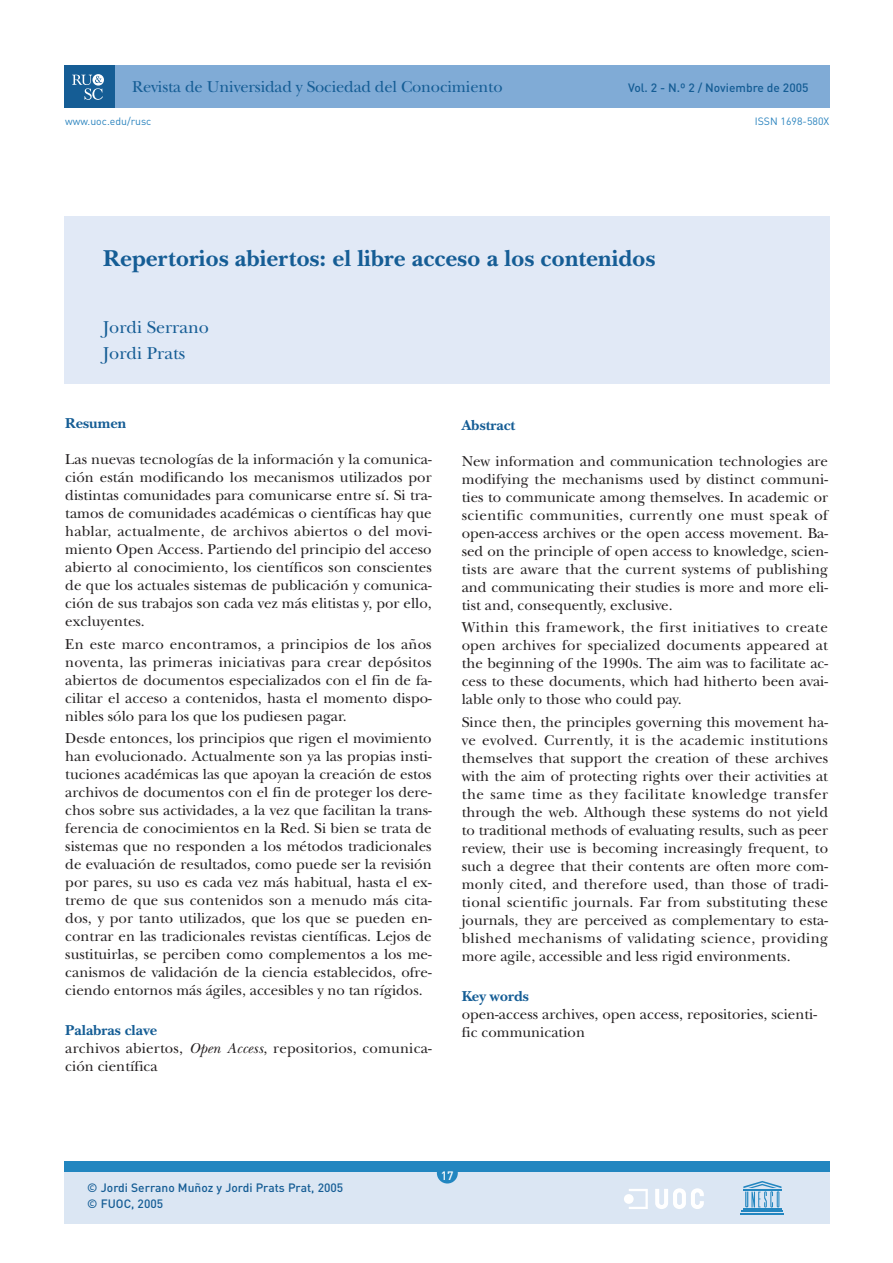
<style>
.page{position:relative;width:893px;height:1263px;background:#fff}
.page>*{position:absolute;margin:0;border:0;box-sizing:border-box;transform-origin:0 0}
.t1{font:700 24px "New Baskerville";color:#155d95}
.t2{font:18px/25.5px "New Baskerville";color:#155d95}
.t3{font:16.5px "New Baskerville";letter-spacing:-.01em;color:#155d95}
.t4{font:15px/18px "New Baskerville";color:#231f20;text-align:justify}
.t5{font:700 15px "New Baskerville";color:#155d95}
.t6{font:500 12px/16.2px "DIN";color:#155d95}
.t7{font:500 12px "DIN";color:#fff}
.t8{font:10.5px "DIN";color:#2a83be}
.s1{font-weight:700;color:#155d95}
.s2{font-style:italic}
</style>
<div class="page">
<div style="left:84px;top:65px;width:745px;height:43px;background:#80abd6"></div>
<div style="left:64px;top:65px;width:51px;height:43px;background:#155d95"></div>
<svg style="left:72px;top:74px;width:32px;height:26px"></svg>
<div style="left:64px;top:1162px;width:765px;height:10px;background:#2286c0"></div>
<div style="left:64px;top:1172px;width:765px;height:51px;background:#dbe6f3"></div>
<hr style="left:743px;top:1208px;width:38px;height:2px;background:#2286c0">
<hr style="left:741px;top:1211px;width:42px;height:1px;background:#2286c0">
<hr style="left:740px;top:1213px;width:44px;height:2px;background:#2286c0">
<svg style="left:743px;top:1181px;width:38px;height:27px"></svg>
<div style="left:437px;top:1163px;width:21px;height:21px;background:#2286c0;border-radius:50%"></div>
<svg style="left:624px;top:1188px;width:79px;height:21px"></svg>
<div style="left:64px;top:216px;width:765px;height:168px;background:#e1e9f6"></div>
<p class="t3" style="left:132px;top:81px;width:372px">Revista de Universidad y Sociedad del Conocimiento</p>
<p class="t6" style="left:628px;top:81px;width:182px">Vol. 2 - N.º 2 / Noviembre de 2005</p>
<p class="t8" style="left:65px;top:117px;width:88px">www.uoc.edu/rusc</p>
<p class="t8" style="left:755px;top:117px;width:76px">ISSN 1698-580X</p>
<h1 class="t1" style="left:103px;top:249px;width:553px">Repertorios abiertos: el libre acceso a los contenidos</h1>
<p class="t2" style="left:103px;top:317px;width:107px">Jordi Serrano<br>Jordi Prats</p>
<p class="t5" style="left:65px;top:418px;width:62px">Resumen</p>
<p class="t4" style="left:65px;top:452px;width:368px">Las nuevas tecnologías de la información y la comunica&shy;ción están modificando los mecanismos utilizados por distintas comunidades para comunicarse entre sí. Si tra&shy;tamos de comunidades académicas o científicas hay que hablar, actualmente, de archivos abiertos o del movi&shy;miento Open Access. Partiendo del principio del acceso abierto al conocimiento, los científicos son conscientes de que los actuales sistemas de publicación y comunica&shy;ción de sus trabajos son cada vez más elitistas y, por ello, excluyentes.</p>
<p class="t4" style="left:65px;top:636px;width:368px">En este marco encontramos, a principios de los años noventa, las primeras iniciativas para crear depósitos abiertos de documentos especializados con el fin de fa&shy;cilitar el acceso a contenidos, hasta el momento dispo&shy;nibles sólo para los que los pudiesen pagar.</p>
<p class="t4" style="left:65px;top:731px;width:368px">Desde entonces, los principios que rigen el movimiento han evolucionado. Actualmente son ya las propias insti&shy;tuciones académicas las que apoyan la creación de estos archivos de documentos con el fin de proteger los dere&shy;chos sobre sus actividades, a la vez que facilitan la trans&shy;ferencia de conocimientos en la Red. Si bien se trata de sistemas que no responden a los métodos tradicionales de evaluación de resultados, como puede ser la revisión por pares, su uso es cada vez más habitual, hasta el ex&shy;tremo de que sus contenidos son a menudo más cita&shy;dos, y por tanto utilizados, que los que se pueden en&shy;contrar en las tradicionales revistas científicas. Lejos de sustituirlas, se perciben como complementos a los me&shy;canismos de validación de la ciencia establecidos, ofre&shy;ciendo entornos más ágiles, accesibles y no tan rígidos.</p>
<p class="t4" style="left:65px;top:1023px;width:368px;text-align:left"><span class="s1">Palabras clave<br></span>archivos abiertos, <span class="s2">Open Access</span>, repositorios, comunica&shy;ción científica</p>
<p class="t5" style="left:461px;top:420px;width:55px">Abstract</p>
<p class="t4" style="left:461px;top:454px;width:368px">New information and communication technologies are modifying the mechanisms used by distinct communi&shy;ties to communicate among themselves. In academic or scientific communities, currently one must speak of open-access archives or the open access movement. Ba&shy;sed on the principle of open access to knowledge, scien&shy;tists are aware that the current systems of publishing and communicating their studies is more and more eli&shy;tist and, consequently, exclusive.</p>
<p class="t4" style="left:461px;top:620px;width:368px">Within this framework, the first initiatives to create open archives for specialized documents appeared at the beginning of the 1990s. The aim was to facilitate ac&shy;cess to these documents, which had hitherto been avai&shy;lable only to those who could pay.</p>
<p class="t4" style="left:461px;top:714px;width:368px">Since then, the principles governing this movement ha&shy;ve evolved. Currently, it is the academic institutions themselves that support the creation of these archives with the aim of protecting rights over their activities at the same time as they facilitate knowledge transfer through the web. Although these systems do not yield to traditional methods of evaluating results, such as peer review, their use is becoming increasingly frequent, to such a degree that their contents are often more com&shy;monly cited, and therefore used, than those of tradi&shy;tional scientific journals. Far from substituting these journals, they are perceived as complementary to esta&shy;blished mechanisms of validating science, providing more agile, accessible and less rigid environments.</p>
<p class="t5" style="left:461px;top:991px;width:69px">Key words</p>
<p class="t4" style="left:461px;top:1007px;width:357px">open-access archives, open access, repositories, scienti&shy;fic communication</p>
<p class="t6" style="left:87px;top:1181px;width:257px">© Jordi Serrano Muñoz y Jordi Prats Prat, 2005 © FUOC, 2005</p>
<p class="t7" style="left:444px;top:1165px;width:8px">1</p>
<p class="t7" style="left:440px;top:1171px;width:14px">17</p>
</div>
